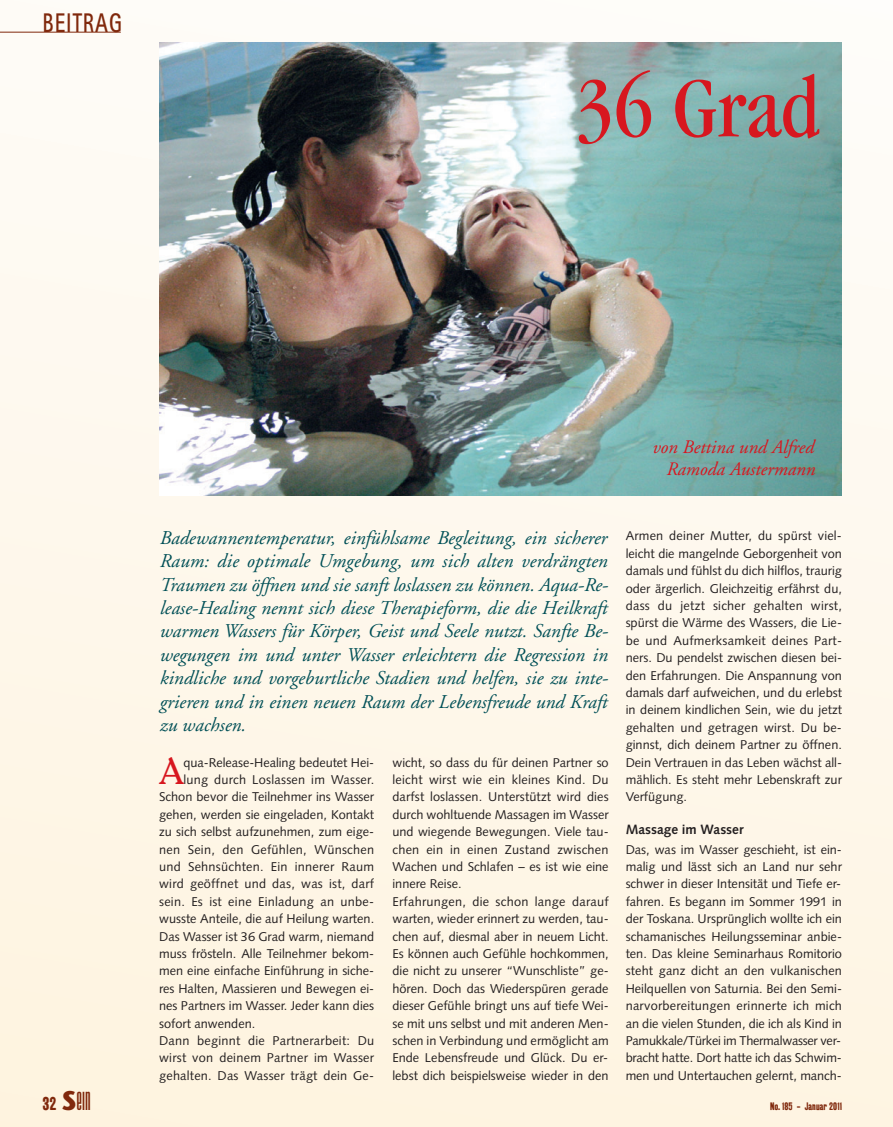
<style>
.page{position:relative;width:893px;height:1127px;background:#fff}
.page>*{position:absolute;margin:0;border:0;box-sizing:border-box;transform-origin:0 0}
.t1{font:condensed 88.2px "Garamond";color:#d7171f}
.t2{font:37.2px "Cheltenham";color:#d7171f}
.t3{font:700 27px "Rotis Sans Serif";letter-spacing:.045em;color:#80280c;scale:.78 1}
.t4{font:27px "Cg Neon Ex Cd";color:#80280c}
.t5{font:italic 19.5px/23.4px "Adobe Garamond";color:#004f56;text-align:justify}
.t6{font:italic 19.05px/22.8px "Adobe Garamond";color:#d7171f;text-align:right}
.t7{font:700 13.5px "Syntax";color:#231f20}
.t8{font:12.75px/17.4px "Syntax";color:#231f20;text-align:justify}
.t9{font:12.75px "Syntax";letter-spacing:.02em;color:#231f20}
.t10{font:10.5px "Kipp No 1";color:#80280c}
.s1{font-family:"Kipp No 1";font-size:18px}
.s2{font-family:"Stone Sans";font-weight:700}
</style>
<div class="page">
<div style="left:0;top:0;width:893px;height:1127px;background:linear-gradient(to bottom,#fdfbf8,#fef4e1)"></div>
<hr style="left:0;top:32px;width:121px;height:1px;background:#80280c">
<img style="left:159px;top:43px;width:683px;height:453px">
<h3 class="t3" style="left:43px;top:13px;width:103px">BEITRAG</h3>
<h1 class="t1" style="left:575px;top:74px;width:246px">36 Grad</h1>
<h3 class="t6" style="left:652px;top:437px;width:164px">von Bettina und Alfred<br>Ramoda Austermann</h3>
<p class="t5" style="left:159px;top:528px;width:451px">Badewannentemperatur, einfühlsame Begleitung, ein sicherer Raum: die optimale Umgebung, um sich alten verdrängten Traumen zu öffnen und sie sanft loslassen zu können. Aqua-Re&shy;lease-Healing nennt sich diese Therapieform, die die Heilkraft warmen Wassers für Körper, Geist und Seele nutzt. Sanfte Be&shy;wegungen im und unter Wasser erleichtern die Regression in kindliche und vorgeburtliche Stadien und helfen, sie zu inte&shy;grieren und in einen neuen Raum der Lebensfreude und Kraft zu wachsen.</p>
<h2 class="t2" style="left:159px;top:757px;width:26px">A</h2>
<p class="t8" style="left:184px;top:755px;width:192px">qua-Release-Healing bedeutet Hei-</p>
<p class="t9" style="left:184px;top:774px;width:192px">lung durch Loslassen im Wasser.</p>
<p class="t8" style="left:159px;top:789px;width:217px">Schon bevor die Teilnehmer ins Wasser</p>
<p class="t8" style="left:159px;top:807px;width:217px">gehen, werden sie eingeladen, Kontakt</p>
<p class="t8" style="left:159px;top:824px;width:217px">zu sich selbst aufzunehmen, zum eige-</p>
<p class="t9" style="left:159px;top:844px;width:217px">nen Sein, den Gefühlen, Wünschen</p>
<p class="t9" style="left:159px;top:861px;width:217px">und Sehnsüchten. Ein innerer Raum</p>
<p class="t9" style="left:159px;top:879px;width:217px">wird geöffnet und das, was ist, darf</p>
<p class="t9" style="left:159px;top:896px;width:216px">sein. Es ist eine Einladung an unbe-</p>
<p class="t8" style="left:159px;top:911px;width:217px">wusste Anteile, die auf Heilung warten.</p>
<p class="t8" style="left:159px;top:929px;width:217px">Das Wasser ist 36 Grad warm, niemand</p>
<p class="t8" style="left:159px;top:946px;width:217px">muss frösteln. Alle Teilnehmer bekom-</p>
<p class="t8" style="left:159px;top:963px;width:217px">men eine einfache Einführung in siche-</p>
<p class="t8" style="left:159px;top:981px;width:217px">res Halten, Massieren und Bewegen ei-</p>
<p class="t8" style="left:159px;top:998px;width:217px">nes Partners im Wasser. Jeder kann dies</p>
<p class="t8" style="left:159px;top:1016px;width:98px">sofort anwenden.</p>
<p class="t9" style="left:159px;top:1035px;width:217px">Dann beginnt die Partnerarbeit: Du</p>
<p class="t9" style="left:159px;top:1053px;width:217px">wirst von deinem Partner im Wasser</p>
<p class="t8" style="left:159px;top:1068px;width:217px">gehalten. Das Wasser trägt dein Ge-</p>
<p class="t8" style="left:392px;top:755px;width:218px;text-align:left">wicht, so dass du für deinen Partner so leicht wirst wie ein kleines Kind. Du darfst loslassen. Unterstützt wird dies durch wohltuende Massagen im Wasser und wiegende Bewegungen. Viele tau&shy;chen ein in einen Zustand zwischen Wachen und Schlafen – es ist wie eine innere Reise.<br>Erfahrungen, die schon lange darauf warten, wieder erinnert zu werden, tau&shy;chen auf, diesmal aber in neuem Licht.<br>Es können auch Gefühle hochkommen, die nicht zu unserer “Wunschliste” ge&shy;hören. Doch das Wiederspüren gerade dieser Gefühle bringt uns auf tiefe Wei&shy;se mit uns selbst und mit anderen Men&shy;schen in Verbindung und ermöglicht am Ende Lebensfreude und Glück. Du er&shy;lebst dich beispielsweise wieder in den</p>
<p class="t8" style="left:626px;top:528px;width:218px">Armen deiner Mutter, du spürst viel&shy;leicht die mangelnde Geborgenheit von damals und fühlst du dich hilflos, traurig oder ärgerlich. Gleichzeitig erfährst du, dass du jetzt sicher gehalten wirst, spürst die Wärme des Wassers, die Lie&shy;be und Aufmerksamkeit deines Part&shy;ners. Du pendelst zwischen diesen bei&shy;den Erfahrungen. Die Anspannung von damals darf aufweichen, und du erlebst in deinem kindlichen Sein, wie du jetzt gehalten und getragen wirst. Du be&shy;ginnst, dich deinem Partner zu öffnen.<br>Dein Vertrauen in das Leben wächst all&shy;mählich. Es steht mehr Lebenskraft zur Verfügung.</p>
<p class="t7" style="left:626px;top:823px;width:119px">Massage im Wasser</p>
<p class="t8" style="left:626px;top:842px;width:218px">Das, was im Wasser geschieht, ist ein&shy;malig und lässt sich an Land nur sehr schwer in dieser Intensität und Tiefe er&shy;fahren. Es begann im Sommer 1991 in der Toskana. Ursprünglich wollte ich ein schamanisches Heilungsseminar anbie&shy;ten. Das kleine Seminarhaus Romitorio steht ganz dicht an den vulkanischen Heilquellen von Saturnia. Bei den Semi&shy;narvorbereitungen erinnerte ich mich an die vielen Stunden, die ich als Kind in Pamukkale/Türkei im Thermalwasser ver&shy;bracht hatte. Dort hatte ich das Schwim&shy;men und Untertauchen gelernt, manch-</p>
<h3 class="t4" style="left:43px;top:1085px;width:50px"><span class="s1">32</span> <span class="s2">S</span>ein</h3>
<p class="t10" style="left:770px;top:1103px;width:73px">No. 185 - Januar 2011</p>
</div>
